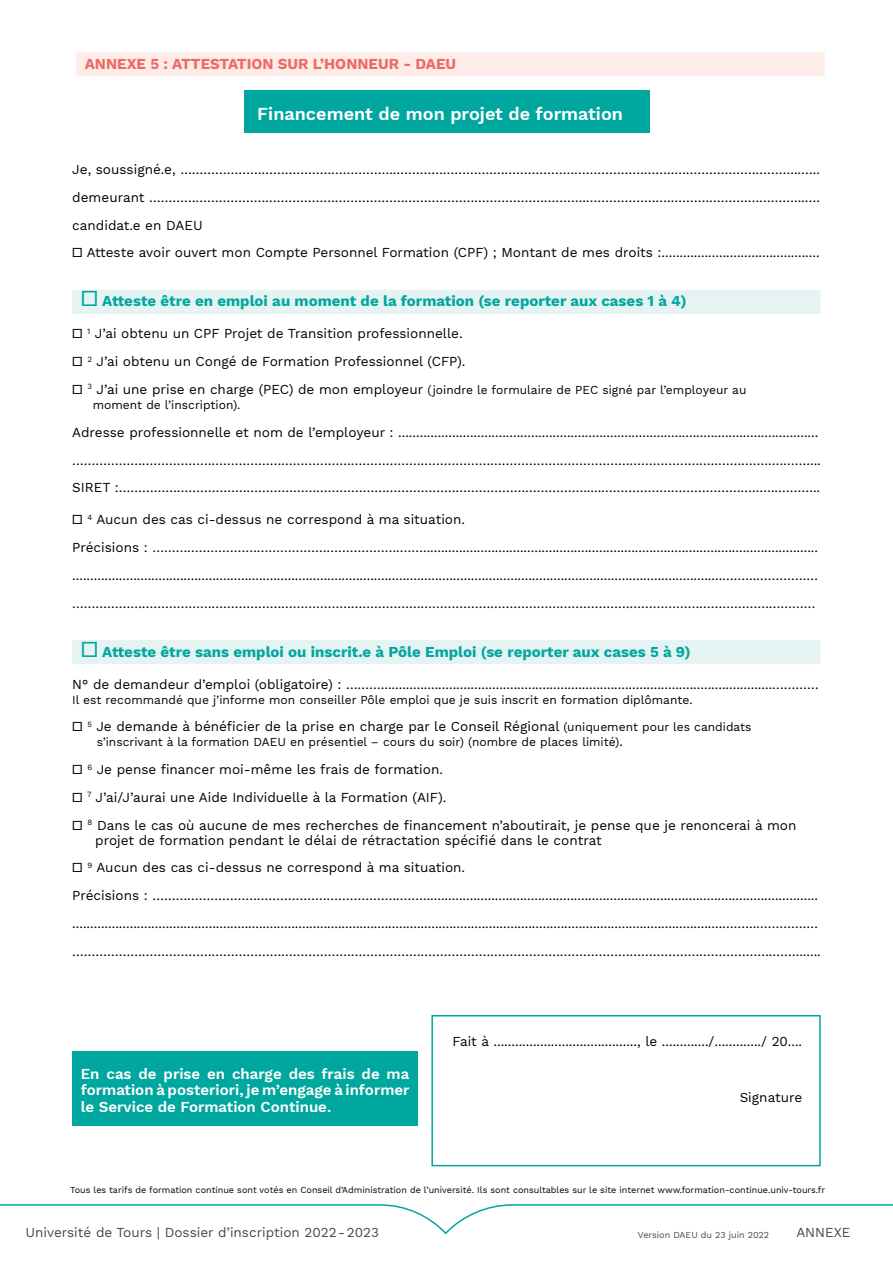
<style>
.page{position:relative;width:893px;height:1263px;background:#fff}
.page>*{position:absolute;margin:0;border:0;box-sizing:border-box;transform-origin:0 0}
.t1{font:600 18px "Work Sans";color:#fff}
.t2{font:700 15px "Work Sans";color:#00a79f}
.t3{font:600 15px/16.5px "Work Sans";color:#fff;text-align:justify}
.t4{font:700 15px "Work Sans";color:#ed6b62}
.t5{font:13.5px/27.8px "Work Sans";color:#000}
.t6{font:13.5px "Work Sans";color:#3b4953}
.t7{font:12px/15px "Work Sans";color:#000}
.t8{font:9px "Work Sans";color:#000}
.t9{font:9px "Work Sans";color:#3b4953}
.s1{font-weight:400;font-size:22.5px}
.s2{font-size:13.5px}
.s3{font-size:12px}
</style>
<div class="page">
<svg style="left:0;top:1204px;width:893px;height:31px"></svg>
<div style="left:76px;top:52px;width:749px;height:17px;background:#fdece7"></div>
<div style="left:76px;top:69px;width:749px;height:7px;background:#fdece7"></div>
<div style="left:431px;top:1015px;width:390px;height:151px;border:2px solid #00a79f"></div>
<div style="left:72px;top:1051px;width:346px;height:74px;background:#00a79f"></div>
<div style="left:72px;top:290px;width:749px;height:16px;background:#e5f3f2"></div>
<div style="left:72px;top:306px;width:749px;height:8px;background:#e5f3f2"></div>
<div style="left:72px;top:640px;width:749px;height:16px;background:#e5f3f2"></div>
<div style="left:72px;top:656px;width:749px;height:8px;background:#e5f3f2"></div>
<div style="left:244px;top:90px;width:405px;height:43px;background:#00a79f"></div>
<p class="t4" style="left:85px;top:55px;width:373px">ANNEXE 5 : ATTESTATION SUR L’HONNEUR - DAEU</p>
<h1 class="t1" style="left:257px;top:103px;width:367px">Financement de mon projet de formation</h1>
<p class="t5" style="left:72px;top:156px;width:749px">Je, soussigné.e, ………………………………………………..…………………….………………………………………..…………………………...….. demeurant …………………………………………………………………………………………………..…………………..……………….…………...…. candidat.e en DAEU<br>▫ Atteste avoir ouvert mon Compte Personnel Formation (CPF) ; Montant de mes droits :............................................</p>
<p class="t2" style="left:81px;top:293px;width:607px"><span class="s1">▫</span> Atteste être en emploi au moment de la formation (se reporter aux cases 1 à 4)</p>
<p class="t5" style="left:72px;top:321px;width:395px">▫ <sup>1</sup> J’ai obtenu un CPF Projet de Transition professionnelle. ▫ <sup>2</sup> J’ai obtenu un Congé de Formation Professionnel (CFP).</p>
<p class="t7" style="left:93px;top:383px;width:655px;text-indent:-20px"><span class="s2">▫</span> <sup>3</sup> <span class="s2">J’ai une prise en charge (PEC) de mon employeur</span> (joindre le formulaire de PEC signé par l’employeur au moment de l’inscription).</p>
<p class="t5" style="left:72px;top:419px;width:750px">Adresse professionnelle et nom de l’employeur : ..................................................................................................................... …………………………………………………………………………………………………………………………………………………..…………..………....<br>SIRET :………………………………………………………………………………………………………….....…………………………………..…..………..</p>
<p class="t5" style="left:72px;top:506px;width:747px">▫ <sup>4</sup> Aucun des cas ci-dessus ne correspond à ma situation.<br>Précisions : ……………………………………………………….…….............................................................................................................. .....................................................................................................................................................................................….…..………….… …………………………………………………………………………………………………………………………………………………………………………</p>
<p class="t2" style="left:81px;top:643px;width:611px"><span class="s1">▫</span> Atteste être sans emploi ou inscrit.e à Pôle Emploi (se reporter aux cases 5 à 9)</p>
<p class="t5" style="left:72px;top:671px;width:748px">N° de demandeur d’emploi (obligatoire) : ……….............................................................................................................…………</p>
<p class="t7" style="left:72px;top:692px;width:622px">Il est recommandé que j’informe mon conseiller Pôle emploi que je suis inscrit en formation diplômante.</p>
<p class="t5" style="left:72px;top:713px;width:681px">▫ <sup>5</sup> Je demande à bénéficier de la prise en charge par le Conseil Régional <span class="s3">(uniquement pour les candidats</span></p>
<p class="t7" style="left:97px;top:735px;width:528px">s’inscrivant à la formation DAEU en présentiel – cours du soir) (nombre de places limité)<span class="s2">.</span></p>
<p class="t5" style="left:72px;top:756px;width:726px">▫ <sup>6</sup> Je pense financer moi-même les frais de formation.<br>▫ <sup>7</sup> J’ai/J’aurai une Aide Individuelle à la Formation (AIF).<br>▫ <sup>8</sup> Dans le cas où aucune de mes recherches de financement n’aboutirait, je pense que je renoncerai à mon</p>
<p class="t5" style="left:72px;top:827px;width:750px;text-indent:23px">projet de formation pendant le délai de rétractation spécifié dans le contrat<br>▫ <sup>9</sup> Aucun des cas ci-dessus ne correspond à ma situation.<br>Précisions : ……………………………………………………….…….............................................................................................................. .....................................................................................................................................................................................….…..………….… ……………………………………………………………………………………………………………………………………………………………….…….......</p>
<p class="t3" style="left:81px;top:1066px;width:330px">En cas de prise en charge des frais de ma formation à posteriori, je m’engage à informer le Service de Formation Continue.</p>
<p class="t5" style="left:453px;top:1028px;width:351px">Fait à ........................................, le ............./............./ 20....</p>
<p class="t5" style="left:740px;top:1084px;width:64px">Signature</p>
<p class="t8" style="left:70px;top:1184px;width:756px">Tous les tarifs de formation continue sont votés en Conseil d’Administration de l’université. Ils sont consultables sur le site internet www.formation-continue.univ-tours.fr</p>
<p class="t6" style="left:26px;top:1225px;width:355px">Université de Tours | Dossier d’inscription 2022-2023</p>
<p class="t9" style="left:638px;top:1229px;width:133px">Version DAEU du 23 juin 2022</p>
<p class="t6" style="left:796px;top:1225px;width:56px">ANNEXE</p>
</div>
